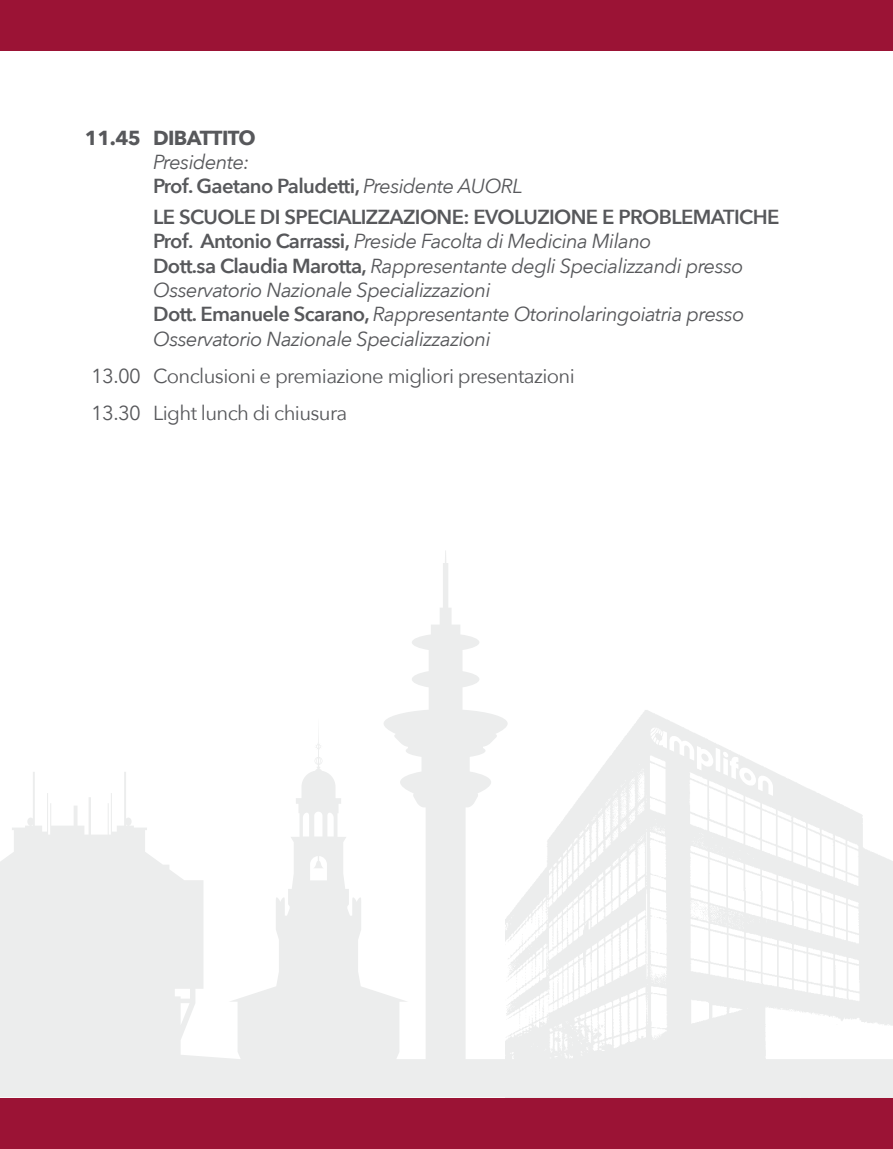
<style>
.page{position:relative;width:893px;height:1149px;background:#fff}
.page>*{position:absolute;margin:0;border:0;box-sizing:border-box;transform-origin:0 0}
.t1{font:italic 20.25px/24.3px "Avenir Next";letter-spacing:-.03em;color:#57585b}
.t2{font:20.25px/37.1px "Avenir Next";letter-spacing:-.03em;color:#57585b}
.t3{font:700 20.25px "Avenir Next";letter-spacing:-.03em;color:#57585b}
.s1{font-weight:600;font-style:normal}
</style>
<div class="page">
<svg style="left:0;top:551px;width:505px;height:545px"></svg>
<svg style="left:650px;top:724px;width:123px;height:71px"></svg>
<div style="left:0;top:1097px;width:893px;height:51px;background:#9b1335"></div>
<div style="left:0;top:0;width:893px;height:51px;background:#9b1335"></div>
<p class="t3" style="left:85px;top:120px;width:172px">11.45 DIBATTITO</p>
<p class="t1" style="left:153px;top:149px;width:371px">Presidente:<br><span class="s1">Prof. Gaetano Paludetti,</span> Presidente AUORL</p>
<p class="t1" style="left:153px;top:204px;width:628px"><span class="s1">LE SCUOLE DI SPECIALIZZAZIONE: EVOLUZIONE E PROBLEMATICHE Prof. Antonio Carrassi,</span> Preside Facolta di Medicina Milano<br><span class="s1">Dott.sa Claudia Marotta,</span> Rappresentante degli Specializzandi presso Osservatorio Nazionale Specializzazioni<br><span class="s1">Dott. Emanuele Scarano,</span> Rappresentante Otorinolaringoiatria presso Osservatorio Nazionale Specializzazioni</p>
<p class="t2" style="left:91px;top:356px;width:485px">13.00 Conclusioni e premiazione migliori presentazioni<br>13.30 Light lunch di chiusura</p>
</div>
